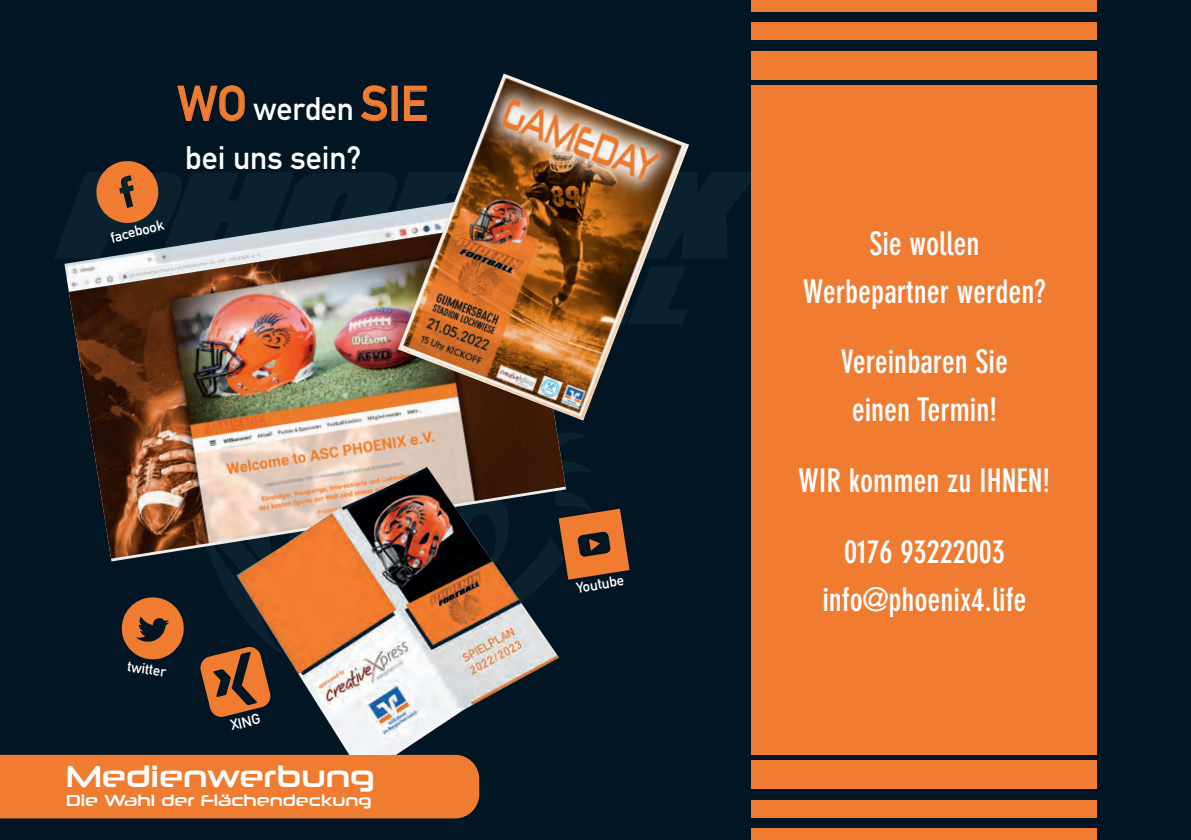
<style>
.page{position:relative;width:1191px;height:840px;background:#fff}
.page>*{position:absolute;margin:0;border:0;box-sizing:border-box;transform-origin:0 0}
.t1{font:700 condensed 32px/48px "DIN Neuzeit Grotesk Std";color:#fff;text-align:center}
.t2{font:32px/48px "DIN Mittelschrift Std";color:#fff}
.t3{font:30px "Neuropolitical Rg";color:#fff}
.t4{font:16px "Neuropolitical Rg";color:#fff}
.t5{font:14.4px "DIN Mittelschrift Std";color:#fff}
.s1{font-size:48px;color:#f07c32}
</style>
<div class="page">
<div style="left:0;top:0;width:1191px;height:839px;background:#011622"></div>
<div style="left:0;top:754px;width:479px;height:64px;background:#f07c32"></div>
<div style="left:751px;top:85px;width:346px;height:669px;background:#f07c32"></div>
<div style="left:751px;top:760px;width:346px;height:28px;background:#f07c32"></div>
<div style="left:751px;top:799px;width:346px;height:17px;background:#f07c32"></div>
<div style="left:751px;top:828px;width:346px;height:11px;background:#f07c32"></div>
<div style="left:751px;top:51px;width:346px;height:28px;background:#f07c32"></div>
<div style="left:751px;top:23px;width:346px;height:17px;background:#f07c32"></div>
<div style="left:751px;top:0;width:346px;height:11px;background:#f07c32"></div>
<img style="left:74px;top:324px;width:324px;height:234px">
<img style="left:398px;top:73px;width:291px;height:257px">
<img style="left:227px;top:461px;width:315px;height:293px">
<img style="left:287px;top:330px;width:342px;height:337px">
<svg style="left:121px;top:597px;width:63px;height:62px"></svg>
<svg style="left:200px;top:646px;width:71px;height:70px"></svg>
<img style="left:55px;top:161px;width:696px;height:163px">
<p class="t2" style="left:177px;top:85px;width:252px"><span class="s1">WO</span> werden <span class="s1">SIE </span>bei uns sein?</p>
<p class="t5" style="left:109px;top:229px;width:56px;rotate:-14deg">facebook</p>
<p class="t5" style="left:129px;top:657px;width:40px;rotate:8deg">twitter</p>
<p class="t5" style="left:229px;top:716px;width:32px;rotate:-14deg">XING</p>
<p class="t3" style="left:66px;top:757px;width:310px">Medienwerbung</p>
<p class="t4" style="left:66px;top:789px;width:307px">Die Wahl der Flächendeckung</p>
<p class="t5" style="left:575px;top:579px;width:49px;rotate:-9deg">Youtube</p>
<p class="t1" style="left:803px;top:219px;width:244px">Sie wollen<br>Werbepartner werden?</p>
<p class="t1" style="left:840px;top:338px;width:169px">Vereinbaren Sie einen Termin!</p>
<p class="t1" style="left:798px;top:457px;width:253px">WIR kommen zu IHNEN!</p>
<p class="t1" style="left:822px;top:527px;width:205px">0176 93222003 info@phoenix4.life</p>
</div>
